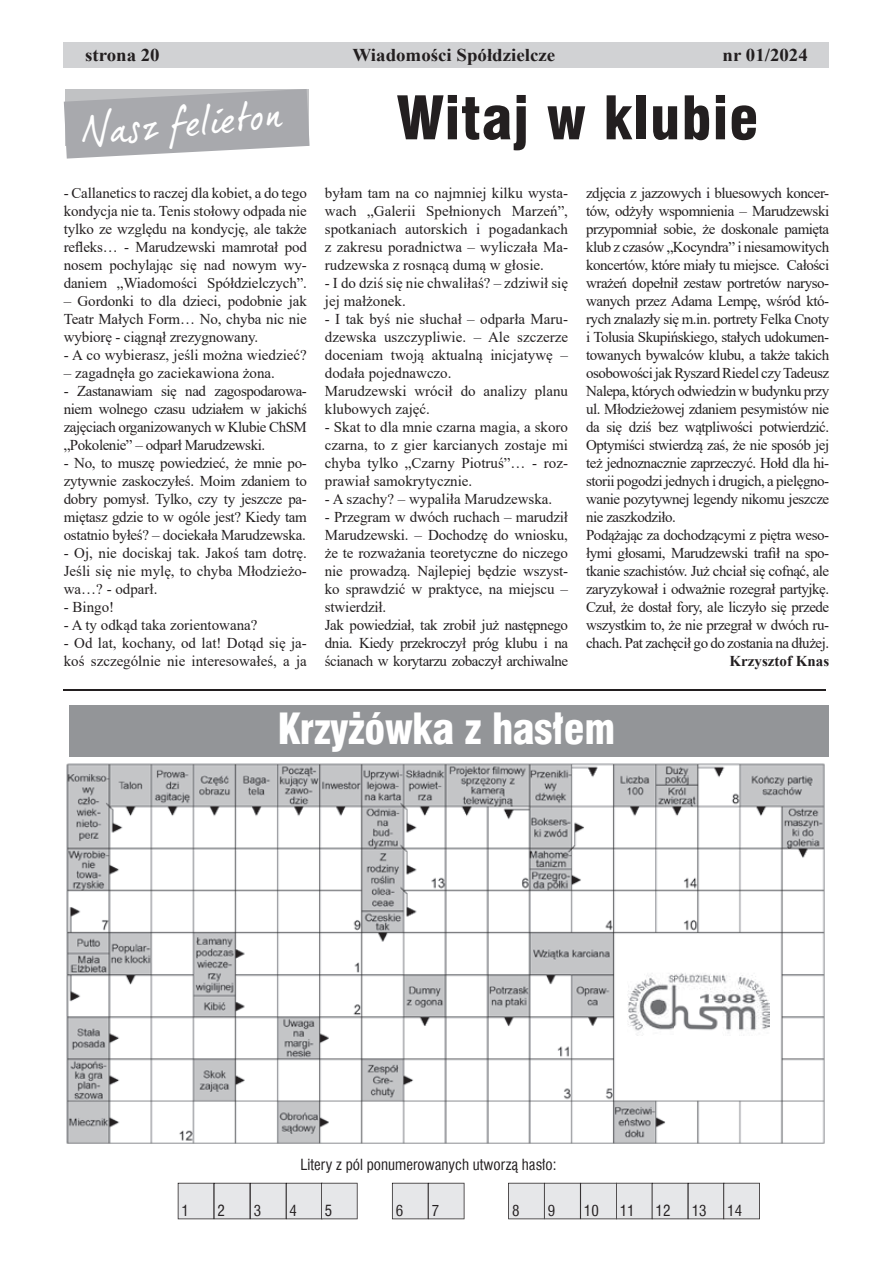
<style>
.page{position:relative;width:893px;height:1263px;background:#fff}
.page>*{position:absolute;margin:0;border:0;box-sizing:border-box;transform-origin:0 0}
.t1{font:58.5px "Swis 721 Blk Cn EU";letter-spacing:.02em;color:#231f20}
.t2{font:42px "Swis 721 Blk Cn EU";letter-spacing:-.01em;color:#fff}
.t3{font:40.65px "dear Joe 5 CASUAL P";color:#fff}
.t4{font:700 18px "Times New Roman";color:#231f20;scale:1.05 1}
.t5{font:15px/18px "Times New Roman";letter-spacing:-.03em;color:#231f20;text-align:justify}
.t6{font:15px/18px "Times New Roman";color:#231f20}
.t7{font:15px/18px "Times New Roman";letter-spacing:-.01em;color:#231f20}
.t8{font:15px "Swis 721 Cn EU";color:#231f20}
.t9{font:700 15px "Times New Roman";color:#231f20}
</style>
<div class="page">
<div style="left:64px;top:42px;width:765px;height:26px;background:#d1d2d4"></div>
<svg style="left:64px;top:89px;width:246px;height:70px;background:#b3b4b7"></svg>
<div style="left:69px;top:705px;width:760px;height:52px;background:#939598"></div>
<svg style="left:178px;top:1183px;width:180px;height:36px;background:#dadbdd"></svg>
<svg style="left:392px;top:1183px;width:72px;height:36px;background:#dadbdd"></svg>
<svg style="left:508px;top:1183px;width:252px;height:36px;background:#d9dadc"></svg>
<hr style="left:63px;top:690px;width:763px;height:1px;background:#231f20">
<img style="left:66px;top:763px;width:759px;height:381px">
<img style="left:627px;top:965px;width:143px;height:74px">
<p class="t4" style="left:85px;top:42px;width:73px">strona 20</p>
<p class="t4" style="left:352px;top:42px;width:195px">Wiadomości Spółdzielcze</p>
<p class="t4" style="left:723px;top:42px;width:83px">nr 01/2024</p>
<h3 class="t3" style="left:80px;top:106px;width:202px;rotate:-5deg">Nasz felieton</h3>
<h1 class="t1" style="left:396px;top:82px;width:364px">Witaj w klubie</h1>
<p class="t5" style="left:64px;top:184px;width:245px">- Callanetics to raczej dla kobiet, a do tego kondycja nie ta. Tenis stołowy odpada nie tylko ze względu na kondycję, ale także refleks… - Marudzewski mamrotał pod nosem pochylając się nad nowym wy&shy;daniem „Wiadomości Spółdzielczych”.</p>
<p class="t5" style="left:64px;top:292px;width:245px">– Gordonki to dla dzieci, podobnie jak Teatr Małych Form… No, chyba nic nie wybiorę - ciągnął zrezygnowany.</p>
<p class="t6" style="left:64px;top:346px;width:245px">- A co wybierasz, jeśli można wiedzieć?</p>
<p class="t6" style="left:64px;top:364px;width:213px">– zagadnęła go zaciekawiona żona.</p>
<p class="t5" style="left:64px;top:382px;width:245px">- Zastanawiam się nad zagospodarowa&shy;niem wolnego czasu udziałem w jakichś zajęciach organizowanych w Klubie ChSM „Pokolenie” – odparł Marudzewski.</p>
<p class="t5" style="left:64px;top:454px;width:245px">- No, to muszę powiedzieć, że mnie po&shy;zytywnie zaskoczyłeś. Moim zdaniem to dobry pomysł. Tylko, czy ty jeszcze pa&shy;miętasz gdzie to w ogóle jest? Kiedy tam ostatnio byłeś? – dociekała Marudzewska.</p>
<p class="t5" style="left:64px;top:544px;width:245px">- Oj, nie dociskaj tak. Jakoś tam dotrę.<br>Jeśli się nie mylę, to chyba Młodzieżo&shy;wa…? - odparł.</p>
<p class="t5" style="left:64px;top:598px;width:52px">- Bingo!</p>
<p class="t6" style="left:64px;top:616px;width:195px">- A ty odkąd taka zorientowana?</p>
<p class="t6" style="left:64px;top:634px;width:245px">- Od lat, kochany, od lat! Dotąd się ja&shy;koś szczególnie nie interesowałeś, a ja</p>
<p class="t5" style="left:325px;top:184px;width:245px">byłam tam na co najmniej kilku wysta&shy;wach „Galerii Spełnionych Marzeń”, spotkaniach autorskich i pogadankach z zakresu poradnictwa – wyliczała Ma&shy;rudzewska z rosnącą dumą w głosie.</p>
<p class="t6" style="left:325px;top:274px;width:245px">- I do dziś się nie chwaliłaś? – zdziwił się jej małżonek.</p>
<p class="t6" style="left:325px;top:310px;width:245px">- I tak byś nie słuchał – odparła Maru&shy;dzewska uszczypliwie. – Ale szczerze doceniam twoją aktualną inicjatywę – dodała pojednawczo.<br>Marudzewski wrócił do analizy planu klubowych zajęć.</p>
<p class="t5" style="left:325px;top:418px;width:245px">- Skat to dla mnie czarna magia, a skoro czarna, to z gier karcianych zostaje mi chyba tylko „Czarny Piotruś”… - roz&shy;prawiał samokrytycznie.</p>
<p class="t6" style="left:325px;top:490px;width:229px">- A szachy? – wypaliła Marudzewska.</p>
<p class="t7" style="left:325px;top:508px;width:245px">- Przegram w dwóch ruchach – marudził Marudzewski. – Dochodzę do wniosku, że te rozważania teoretyczne do niczego nie prowadzą. Najlepiej będzie wszyst&shy;ko sprawdzić w praktyce, na miejscu – stwierdził.<br>Jak powiedział, tak zrobił już następnego dnia. Kiedy przekroczył próg klubu i na ścianach w korytarzu zobaczył archiwalne</p>
<p class="t5" style="left:586px;top:184px;width:245px;text-align:left">zdjęcia z jazzowych i bluesowych koncer&shy;tów, odżyły wspomnienia – Marudzewski przypomniał sobie, że doskonale pamięta klub z czasów „Kocyndra” i niesamowitych koncertów, które miały tu miejsce. Całości wrażeń dopełnił zestaw portretów naryso&shy;wanych przez Adama Lempę, wśród któ&shy;rych znalazły się m.in. portrety Felka Cnoty i Tolusia Skupińskiego, stałych udokumen&shy;towanych bywalców klubu, a także takich osobowości jak Ryszard Riedel czy Tadeusz Nalepa, których odwiedzin w budynku przy ul. Młodzieżowej zdaniem pesymistów nie da się dziś bez wątpliwości potwierdzić.<br>Optymiści stwierdzą zaś, że nie sposób jej też jednoznacznie zaprzeczyć. Hołd dla hi&shy;storii pogodzi jednych i drugich, a pielęgno&shy;wanie pozytywnej legendy nikomu jeszcze nie zaszkodziło.<br>Podążając za dochodzącymi z piętra weso&shy;łymi głosami, Marudzewski trafił na spo&shy;tkanie szachistów. Już chciał się cofnąć, ale zaryzykował i odważnie rozegrał partyjkę.<br>Czuł, że dostał fory, ale liczyło się przede wszystkim to, że nie przegrał w dwóch ru&shy;chach. Pat zachęcił go do zostania na dłużej.</p>
<p class="t9" style="left:730px;top:650px;width:101px">Krzysztof Knas</p>
<h2 class="t2" style="left:278px;top:702px;width:339px">Krzyżówka z hasłem</h2>
<p class="t8" style="left:300px;top:1154px;width:257px">Litery z pól ponumerowanych utworzą hasło:</p>
<p class="t8" style="left:182px;top:1201px;width:9px">1</p>
<p class="t8" style="left:218px;top:1201px;width:9px">2</p>
<p class="t8" style="left:254px;top:1201px;width:9px">3</p>
<p class="t8" style="left:290px;top:1201px;width:9px">4</p>
<p class="t8" style="left:325px;top:1201px;width:9px">5</p>
<p class="t8" style="left:396px;top:1201px;width:9px">6</p>
<p class="t8" style="left:432px;top:1201px;width:9px">7</p>
<p class="t8" style="left:512px;top:1201px;width:9px">8</p>
<p class="t8" style="left:548px;top:1201px;width:9px">9</p>
<p class="t8" style="left:584px;top:1201px;width:16px">10</p>
<p class="t8" style="left:620px;top:1201px;width:16px">11</p>
<p class="t8" style="left:656px;top:1201px;width:16px">12</p>
<p class="t8" style="left:692px;top:1201px;width:16px">13</p>
<p class="t8" style="left:727px;top:1201px;width:16px">14</p>
</div>
